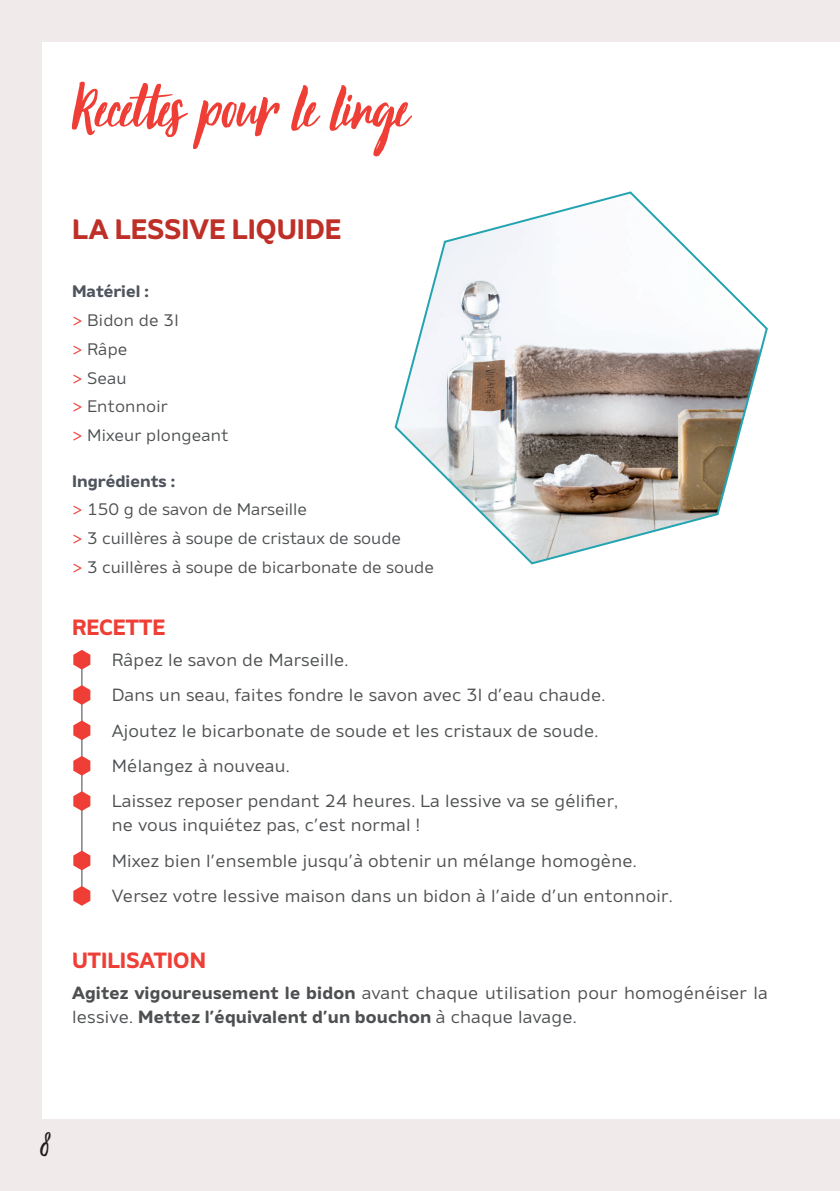
<style>
.page{position:relative;width:840px;height:1191px;background:#fff}
.page>*{position:absolute;margin:0;border:0;box-sizing:border-box;transform-origin:0 0}
.t1{font:76px "October Storm";color:#ee3e35}
.t2{font:36px "October Storm";color:#231f20}
.t3{font:700 28px "Amino";color:#be2f27}
.t4{font:700 22px "Amino";color:#ee3e35}
.t5{font:17.6px/35.4px "Amino";letter-spacing:.01em;color:#4d4f51}
.t6{font:16.6px/28.6px "Amino";color:#4d4f51}
.s1{font-weight:700;color:#4f535c}
.s2{color:#ee3e35}
.s3{font-weight:700}
</style>
<div class="page">
<div style="left:0;top:0;width:839px;height:1191px;background:#f0eaea"></div>
<div style="left:43px;top:43px;width:796px;height:1076px;background:#fff"></div>
<svg style="left:394px;top:191px;width:374px;height:374px"></svg>
<hr style="left:81px;top:657px;width:2px;height:242px;background:#808285">
<svg style="left:73px;top:650px;width:17px;height:19px"></svg>
<svg style="left:73px;top:685px;width:17px;height:20px"></svg>
<svg style="left:73px;top:756px;width:17px;height:19px"></svg>
<svg style="left:73px;top:720px;width:17px;height:20px"></svg>
<svg style="left:73px;top:886px;width:17px;height:19px"></svg>
<svg style="left:73px;top:850px;width:17px;height:20px"></svg>
<svg style="left:73px;top:791px;width:17px;height:20px"></svg>
<h1 class="t1" style="left:72px;top:71px;width:337px">Recettes pour le linge</h1>
<h3 class="t3" style="left:72px;top:212px;width:270px">LA LESSIVE LIQUIDE</h3>
<p class="t6" style="left:72px;top:277px;width:158px"><span class="s1">Matériel :<br></span><span class="s2">&gt;</span> Bidon de 3l<br><span class="s2">&gt;</span> Râpe<br><span class="s2">&gt;</span> Seau<br><span class="s2">&gt;</span> Entonnoir<br><span class="s2">&gt;</span> Mixeur plongeant</p>
<p class="t6" style="left:72px;top:466px;width:363px"><span class="s1">Ingrédients :<br></span><span class="s2">&gt;</span> 150 g de savon de Marseille<br><span class="s2">&gt;</span> 3 cuillères à soupe de cristaux de soude<br><span class="s2">&gt;</span> 3 cuillères à soupe de bicarbonate de soude</p>
<p class="t4" style="left:72px;top:613px;width:94px">RECETTE</p>
<p class="t5" style="left:112px;top:641px;width:507px">Râpez le savon de Marseille.<br>Dans un seau, faites fondre le savon avec 3l d’eau chaude.<br>Ajoutez le bicarbonate de soude et les cristaux de soude.<br>Mélangez à nouveau.<br>Laissez reposer pendant 24 heures. La lessive va se gélifier,</p>
<p class="t5" style="left:112px;top:807px;width:562px">ne vous inquiétez pas, c’est normal !<br>Mixez bien l’ensemble jusqu’à obtenir un mélange homogène.<br>Versez votre lessive maison dans un bidon à l’aide d’un entonnoir.</p>
<p class="t4" style="left:72px;top:946px;width:135px">UTILISATION</p>
<p class="t5" style="left:72px;top:980px;width:697px;line-height:24px"><span class="s3">Agitez vigoureusement le bidon</span> avant chaque utilisation pour homogénéiser la lessive. <span class="s3">Mettez l’équivalent d’un bouchon</span> à chaque lavage.</p>
<h2 class="t2" style="left:41px;top:1126px;width:11px">8</h2>
</div>
